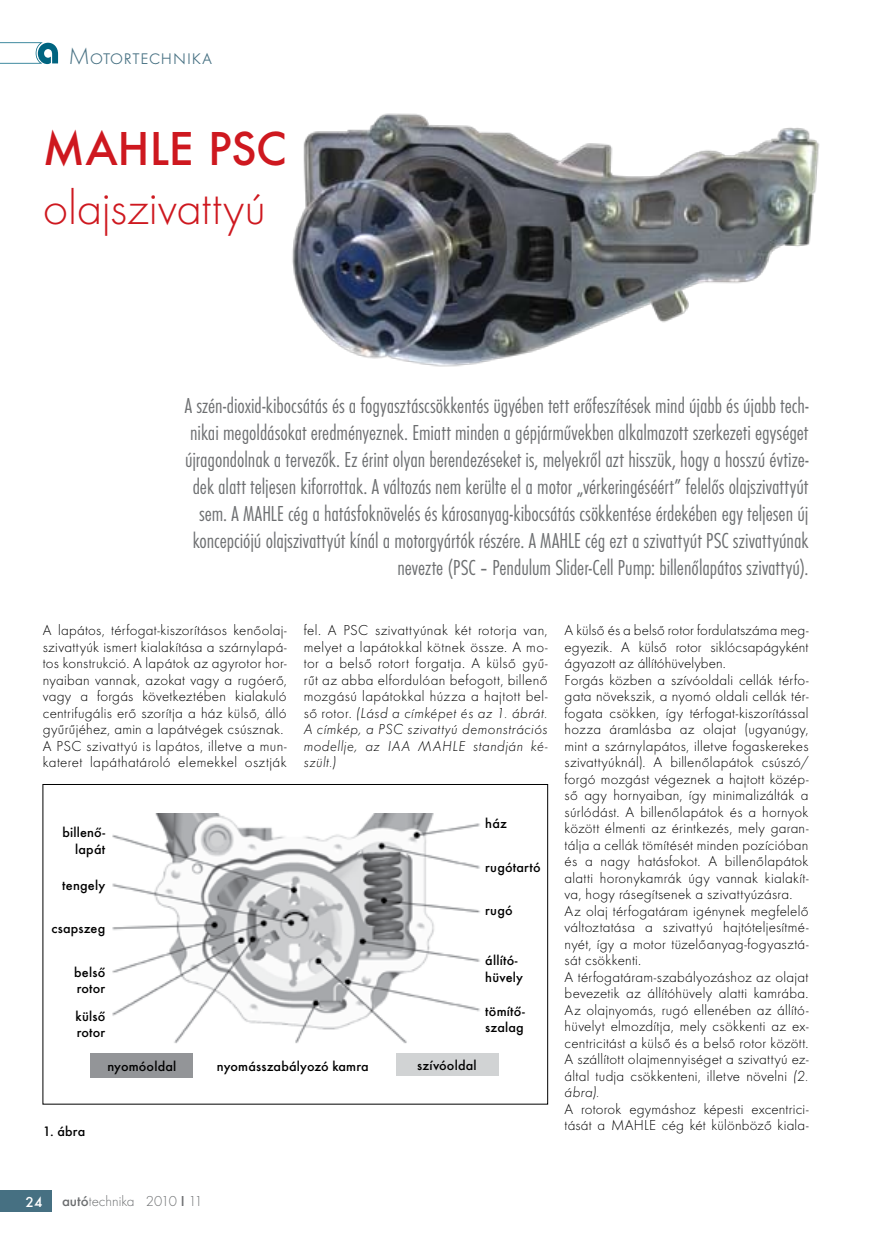
<style>
.page{position:relative;width:872px;height:1246px;background:#fff}
.page>*{position:absolute;margin:0;border:0;box-sizing:border-box;transform-origin:0 0}
.t1{font:300 49.5px/59.4px "Futura TOT";letter-spacing:-.005em;color:#ce181f}
.t2{font:300 24px "Futura TOT";color:#467082}
.t3{font:22.5px/27px "Futura TOT Lig Con";color:#6d6f71;text-align:right}
.t4{font:300 15px/16.5px "Futura TOT";letter-spacing:.015em;color:#000}
.t5{font:300 15px "Futura TOT";color:#6d6f71}
.t6{font:500 15px "Futura TOT";color:#fff}
.t7{font:500 14.25px/16.5px "Futura TOT";letter-spacing:.015em;color:#000}
.s1{font-weight:500}
.s2{font-style:italic}
</style>
<div class="page">
<div style="left:0;top:1191px;width:51px;height:21px;background:#467082"></div>
<svg style="left:0;top:42px;width:58px;height:22px"></svg>
<img style="left:292px;top:113px;width:528px;height:254px">
<img style="left:90px;top:813px;width:409px;height:265px">
<div style="left:91px;top:1053px;width:102px;height:25px;background:#939598"></div>
<div style="left:206px;top:1053px;width:174px;height:24px;background:#fff"></div>
<div style="left:396px;top:1053px;width:102px;height:23px;background:#d1d3d4"></div>
<div style="left:43px;top:784px;width:505px;height:320px;border:1px solid #000"></div>
<p class="t2" style="left:68px;top:43px;width:145px">Motortechnika</p>
<p class="t1" style="left:43px;top:119px;width:245px"><span class="s1">MAHLE PSC </span>olajszivattyú</p>
<p class="t3" style="left:185px;top:392px;width:625px">A szén-dioxid-kibocsátás és a fogyasztáscsökkentés ügyében tett erőfeszítések mind újabb és újabb tech&shy;nikai megoldásokat eredményeznek. Emiatt minden a gépjárművekben alkalmazott szerkezeti egységet újragondolnak a tervezők. Ez érint olyan berendezéseket is, melyekről azt hisszük, hogy a hosszú évtize&shy;dek alatt teljesen kiforrottak. A változás nem kerülte el a motor „vérkeringéséért” felelős olajszivattyút sem. A MAHLE cég a hatásfoknövelés és károsanyag-kibocsátás csökkentése érdekében egy teljesen új koncepciójú olajszivattyút kínál a motorgyártók részére. A MAHLE cég ezt a szivattyút PSC szivattyúnak nevezte (PSC – Pendulum Slider-Cell Pump: billenőlapátos szivattyú).</p>
<p class="t4" style="left:304px;top:622px;width:245px;text-align:justify">fel. A PSC szivattyúnak két rotorja van, melyet a lapátokkal kötnek össze. A mo&shy;tor a belső rotort forgatja. A külső gyű&shy;rűt az abba elfordulóan befogott, billenő mozgású lapátokkal húzza a hajtott bel&shy;ső rotor. <span class="s2">(Lásd a címképet és az 1. ábrát.<br>A címkép, a PSC szivattyú demonstrációs modellje, az IAA MAHLE standján ké&shy;szült.)</span></p>
<p class="t4" style="left:564px;top:622px;width:245px">A külső és a belső rotor fordulatszáma meg&shy;egyezik. A külső rotor siklócsapágyként ágyazott az állítóhüvelyben.<br>Forgás közben a szívóoldali cellák térfo&shy;gata növekszik, a nyomó oldali cellák tér&shy;fogata csökken, így térfogat-kiszorítással hozza áramlásba az olajat (ugyanúgy, mint a szárnylapátos, illetve fogaskerekes szivattyúknál). A billenőlapátok csúszó/ forgó mozgást végeznek a hajtott közép&shy;ső agy hornyaiban, így minimalizálták a súrlódást. A billenőlapátok és a hornyok között élmenti az érintkezés, mely garan&shy;tálja a cellák tömítését minden pozícióban és a nagy hatásfokot. A billenőlapátok alatti horonykamrák úgy vannak kialakít&shy;va, hogy rásegítsenek a szivattyúzásra.<br>Az olaj térfogatáram igénynek megfelelő változtatása a szivattyú hajtóteljesítmé&shy;nyét, így a motor tüzelőanyag-fogyasztá&shy;sát csökkenti.<br>A térfogatáram-szabályozáshoz az olajat bevezetik az állítóhüvely alatti kamrába.<br>Az olajnyomás, rugó ellenében az állító&shy;hüvelyt elmozdítja, mely csökkenti az ex&shy;centricitást a külső és a belső rotor között.<br>A szállított olajmennyiséget a szivattyú ez&shy;által tudja csökkenteni, illetve növelni <span class="s2">(2. ábra).<br></span>A rotorok egymáshoz képesti excentrici&shy;tását a MAHLE cég két különböző kiala-</p>
<p class="t4" style="left:43px;top:622px;width:245px">A lapátos, térfogat-kiszorításos kenőolaj&shy;szivattyúk ismert kialakítása a szárnylapá&shy;tos konstrukció. A lapátok az agyrotor hor&shy;nyaiban vannak, azokat vagy a rugóerő, vagy a forgás következtében kialakuló centrifugális erő szorítja a ház külső, álló gyűrűjéhez, amin a lapátvégek csúsznak.<br>A PSC szivattyú is lapátos, illetve a mun&shy;kateret lapáthatároló elemekkel osztják</p>
<p class="t7" style="left:485px;top:815px;width:23px">ház</p>
<p class="t7" style="left:485px;top:859px;width:57px">rugótartó</p>
<p class="t7" style="left:485px;top:902px;width:29px">rugó</p>
<p class="t7" style="left:485px;top:952px;width:39px">állító&shy;hüvely</p>
<p class="t7" style="left:485px;top:1003px;width:41px">tömítő&shy;szalag</p>
<p class="t7" style="left:62px;top:824px;width:44px;text-align:right">billenő&shy;lapát</p>
<p class="t7" style="left:62px;top:877px;width:45px">tengely</p>
<p class="t7" style="left:51px;top:920px;width:55px">csapszeg</p>
<p class="t7" style="left:74px;top:964px;width:33px">belső rotor</p>
<p class="t7" style="left:76px;top:1008px;width:31px">külső rotor</p>
<p class="t7" style="left:107px;top:1058px;width:70px">nyomóoldal</p>
<p class="t7" style="left:217px;top:1058px;width:153px">nyomásszabályozó kamra</p>
<p class="t7" style="left:417px;top:1057px;width:61px">szívóoldal</p>
<p class="t7" style="left:43px;top:1122px;width:44px">1. ábra</p>
<p class="t6" style="left:26px;top:1193px;width:18px">24</p>
<p class="t5" style="left:62px;top:1193px;width:142px"><span class="s1">autó</span>technika 2010 <span class="s1">I</span> 11</p>
</div>
